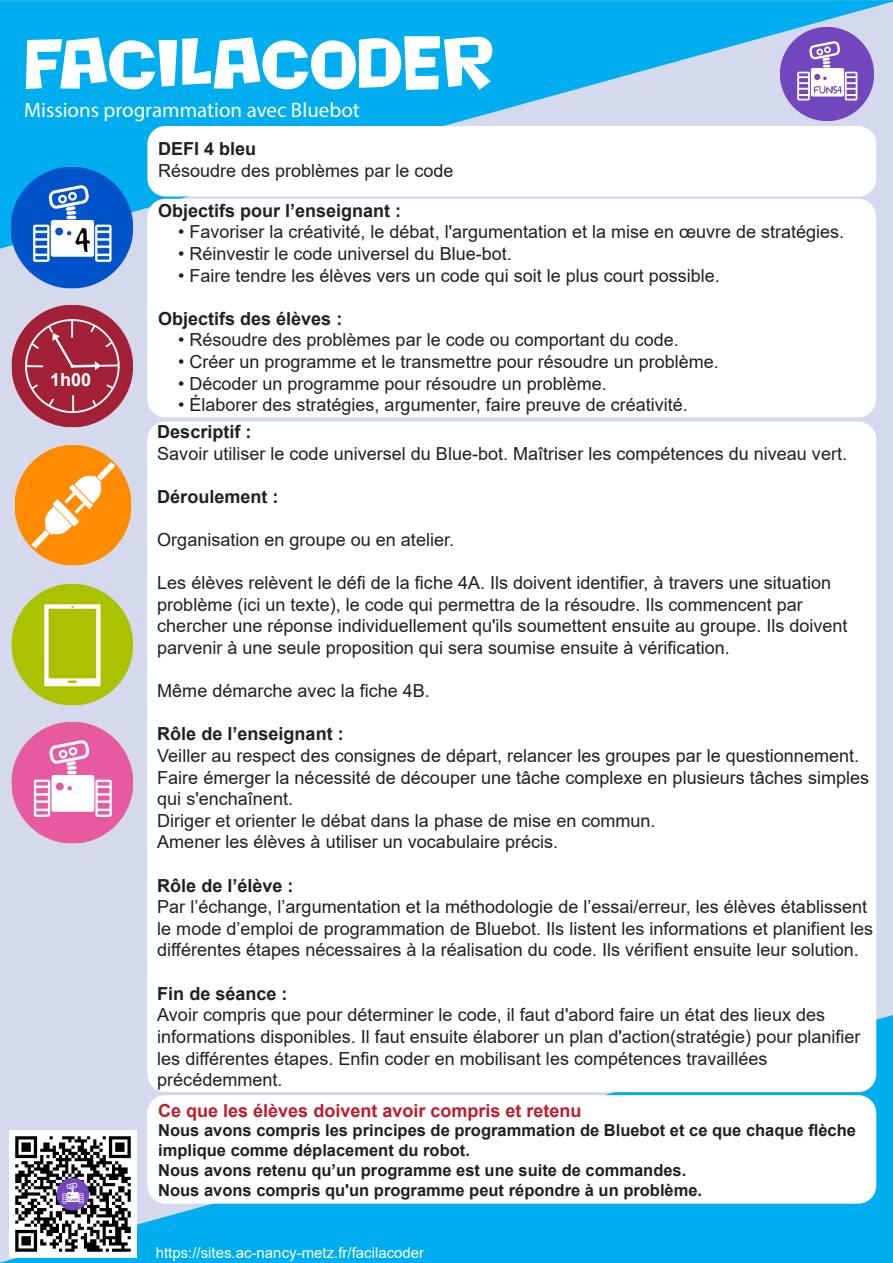
<style>
.page{position:relative;width:893px;height:1263px;background:#fff}
.page>*{position:absolute;margin:0;border:0;box-sizing:border-box;transform-origin:0 0}
.t1{font:69px "Nightclub BTN";color:#fff}
.t2{font:21px "Myriad Pro";color:#fff}
.t3{font:18px/21.6px "Arial";color:#231f20}
.t4{font:700 18px "Arial";color:#231f20}
.t5{font:700 18px "Arial";color:#be1d2c}
.t6{font:700 18px "Arial";color:#fff}
.t7{font:700 16.5px/19.8px "Arial";color:#231f20}
.t8{font:15px "Arial";color:#fff}
</style>
<div class="page">
<div style="left:0;top:250px;width:893px;height:764px;background:#d4d9ed"></div>
<svg style="left:0;top:1014px;width:893px;height:249px;background:#43bbee"></svg>
<svg style="left:0;top:0;width:893px;height:250px;background:#2bb7ee"></svg>
<img style="left:778px;top:24px;width:98px;height:98px">
<img style="left:9px;top:1130px;width:128px;height:128px">
<img style="left:9px;top:718px;width:128px;height:128px">
<img style="left:9px;top:580px;width:128px;height:128px">
<img style="left:9px;top:441px;width:128px;height:128px">
<img style="left:9px;top:302px;width:128px;height:127px">
<img style="left:9px;top:163px;width:127px;height:128px">
<div style="left:147px;top:1095px;width:729px;height:108px;background:#fff;border-radius:18px"></div>
<div style="left:147px;top:422px;width:729px;height:670px;background:#fff;border-radius:18px"></div>
<div style="left:147px;top:199px;width:729px;height:218px;background:#fff;border-radius:18px"></div>
<div style="left:147px;top:126px;width:729px;height:70px;background:#fff;border-radius:18px"></div>
<h1 class="t1" style="left:24px;top:14px;width:471px">FACILACODER</h1>
<p class="t2" style="left:24px;top:97px;width:337px">Missions programmation avec Bluebot</p>
<p class="t6" style="left:50px;top:366px;width:43px">1h00</p>
<p class="t4" style="left:158px;top:136px;width:100px">DEFI 4 bleu</p>
<p class="t3" style="left:158px;top:160px;width:297px">Résoudre des problèmes par le code</p>
<p class="t4" style="left:158px;top:198px;width:245px">Objectifs pour l’enseignant :</p>
<p class="t3" style="left:178px;top:221px;width:667px">• Favoriser la créativité, le débat, l'argumentation et la mise en œuvre de stratégies.</p>
<p class="t3" style="left:178px;top:243px;width:335px">• Réinvestir le code universel du Blue-bot.</p>
<p class="t3" style="left:178px;top:264px;width:543px">• Faire tendre les élèves vers un code qui soit le plus court possible.</p>
<p class="t4" style="left:158px;top:306px;width:186px">Objectifs des élèves :</p>
<p class="t3" style="left:178px;top:329px;width:502px">• Résoudre des problèmes par le code ou comportant du code.</p>
<p class="t3" style="left:178px;top:351px;width:542px">• Créer un programme et le transmettre pour résoudre un problème.</p>
<p class="t3" style="left:178px;top:372px;width:430px">• Décoder un programme pour résoudre un problème.</p>
<p class="t3" style="left:178px;top:394px;width:511px">• Élaborer des stratégies, argumenter, faire preuve de créativité.</p>
<p class="t4" style="left:157px;top:419px;width:96px">Descriptif :</p>
<p class="t3" style="left:157px;top:442px;width:691px">Savoir utiliser le code universel du Blue-bot. Maîtriser les compétences du niveau vert.</p>
<p class="t4" style="left:157px;top:484px;width:123px">Déroulement :</p>
<p class="t3" style="left:157px;top:529px;width:298px">Organisation en groupe ou en atelier.</p>
<p class="t3" style="left:157px;top:572px;width:692px">Les élèves relèvent le défi de la fiche 4A. Ils doivent identifier, à travers une situation problème (ici un texte), le code qui permettra de la résoudre. Ils commencent par chercher une réponse individuellement qu'ils soumettent ensuite au groupe. Ils doivent parvenir à une seule proposition qui sera soumise ensuite à vérification.</p>
<p class="t3" style="left:157px;top:680px;width:274px">Même démarche avec la fiche 4B.</p>
<p class="t4" style="left:157px;top:721px;width:188px">Rôle de l’enseignant :</p>
<p class="t3" style="left:157px;top:745px;width:713px">Veiller au respect des consignes de départ, relancer les groupes par le questionnement.<br>Faire émerger la nécessité de découper une tâche complexe en plusieurs tâches simples qui s'enchaînent.<br>Diriger et orienter le débat dans la phase de mise en commun.<br>Amener les élèves à utiliser un vocabulaire précis.</p>
<p class="t4" style="left:157px;top:873px;width:138px">Rôle de l’élève :</p>
<p class="t3" style="left:157px;top:896px;width:717px">Par l’échange, l’argumentation et la méthodologie de l’essai/erreur, les élèves établissent le mode d’emploi de programmation de Bluebot. Ils listent les informations et planifient les différentes étapes nécessaires à la réalisation du code. Ils vérifient ensuite leur solution.</p>
<p class="t4" style="left:157px;top:981px;width:132px">Fin de séance :</p>
<p class="t3" style="left:157px;top:1004px;width:705px">Avoir compris que pour déterminer le code, il faut d'abord faire un état des lieux des informations disponibles. Il faut ensuite élaborer un plan d'action(stratégie) pour planifier les différentes étapes. Enfin coder en mobilisant les compétences travaillées précédemment.</p>
<p class="t5" style="left:158px;top:1097px;width:425px">Ce que les élèves doivent avoir compris et retenu</p>
<p class="t7" style="left:158px;top:1121px;width:699px">Nous avons compris les principes de programmation de Bluebot et ce que chaque flèche implique comme déplacement du robot.<br>Nous avons retenu qu’un programme est une suite de commandes.<br>Nous avons compris qu'un programme peut répondre à un problème.</p>
<p class="t8" style="left:156px;top:1243px;width:270px">https://sites.ac-nancy-metz.fr/facilacoder</p>
</div>
